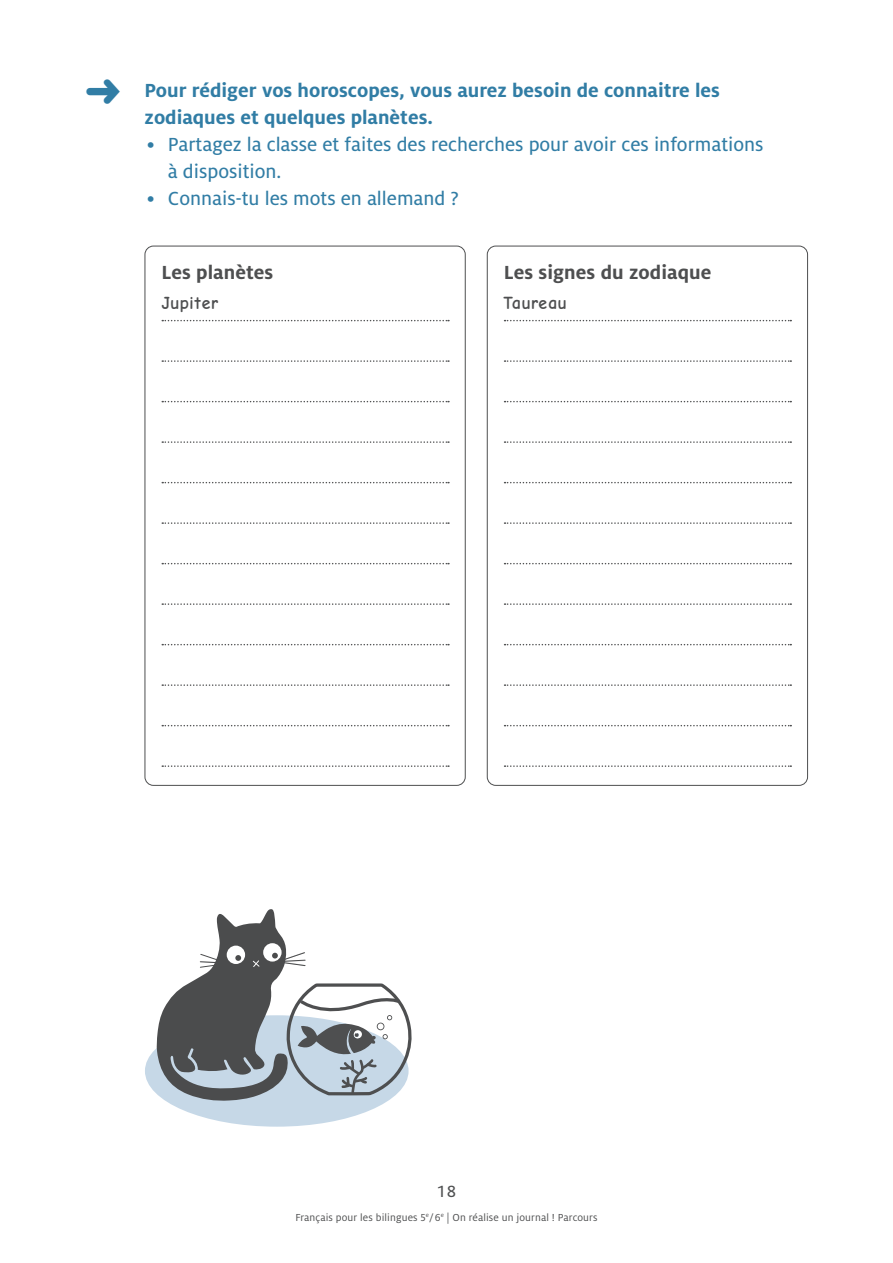
<style>
.page{position:relative;width:893px;height:1263px;background:#fff}
.page>*{position:absolute;margin:0;border:0;box-sizing:border-box;transform-origin:0 0}
.t1{font:21px/27px "Milo OT Text";color:#317da5}
.t2{font:700 21px/27px "Milo OT";color:#317da5}
.t3{font:700 21px "Milo OT";letter-spacing:.005em;color:#4e4f50}
.t4{font:700 18px "Comic Neue";color:#4e4f50}
.t5{font:18px "Milo OT Text";color:#4e4f50}
.t6{font:11.25px "Milo OT";letter-spacing:.01em;color:#4e4f50}
</style>
<div class="page">
<div style="left:145px;top:1015px;width:264px;height:112px;background:#c6d8e7;border-radius:50%"></div>
<svg style="left:505px;top:320px;width:286px;height:1px"></svg>
<svg style="left:505px;top:360px;width:286px;height:2px"></svg>
<svg style="left:505px;top:401px;width:286px;height:1px"></svg>
<svg style="left:505px;top:441px;width:286px;height:2px"></svg>
<svg style="left:505px;top:482px;width:286px;height:1px"></svg>
<svg style="left:505px;top:522px;width:286px;height:2px"></svg>
<svg style="left:505px;top:563px;width:286px;height:1px"></svg>
<svg style="left:505px;top:603px;width:286px;height:2px"></svg>
<svg style="left:505px;top:644px;width:286px;height:1px"></svg>
<svg style="left:505px;top:684px;width:286px;height:2px"></svg>
<svg style="left:505px;top:725px;width:286px;height:1px"></svg>
<svg style="left:505px;top:765px;width:286px;height:2px"></svg>
<svg style="left:162px;top:320px;width:287px;height:1px"></svg>
<svg style="left:162px;top:360px;width:287px;height:2px"></svg>
<svg style="left:162px;top:401px;width:287px;height:1px"></svg>
<svg style="left:162px;top:441px;width:287px;height:2px"></svg>
<svg style="left:162px;top:482px;width:287px;height:1px"></svg>
<svg style="left:162px;top:522px;width:287px;height:2px"></svg>
<svg style="left:162px;top:563px;width:287px;height:1px"></svg>
<svg style="left:162px;top:603px;width:287px;height:2px"></svg>
<svg style="left:162px;top:644px;width:287px;height:1px"></svg>
<svg style="left:162px;top:684px;width:287px;height:2px"></svg>
<svg style="left:162px;top:725px;width:287px;height:1px"></svg>
<svg style="left:162px;top:765px;width:287px;height:2px"></svg>
<svg style="left:157px;top:909px;width:255px;height:192px"></svg>
<p class="t2" style="left:145px;top:77px;width:577px;text-indent:-60px">➜ Pour rédiger vos horoscopes, vous aurez besoin de connaitre les zodiaques et quelques planètes.</p>
<p class="t1" style="left:168px;top:131px;width:597px;text-indent:-21px">• Partagez la classe et faites des recherches pour avoir ces informations à disposition.</p>
<p class="t1" style="left:147px;top:185px;width:314px">• Connais-tu les mots en allemand ?</p>
<p class="t3" style="left:161px;top:261px;width:113px">Les planètes</p>
<p class="t3" style="left:504px;top:261px;width:209px">Les signes du zodiaque</p>
<p class="t4" style="left:161px;top:292px;width:59px">Jupiter</p>
<p class="t4" style="left:503px;top:292px;width:65px">Taureau</p>
<p class="t5" style="left:436px;top:1181px;width:22px">18</p>
<p class="t6" style="left:295px;top:1211px;width:304px">Français pour les bilingues 5<sup>e</sup>/ 6<sup>e</sup> | On réalise un journal ! Parcours</p>
</div>
